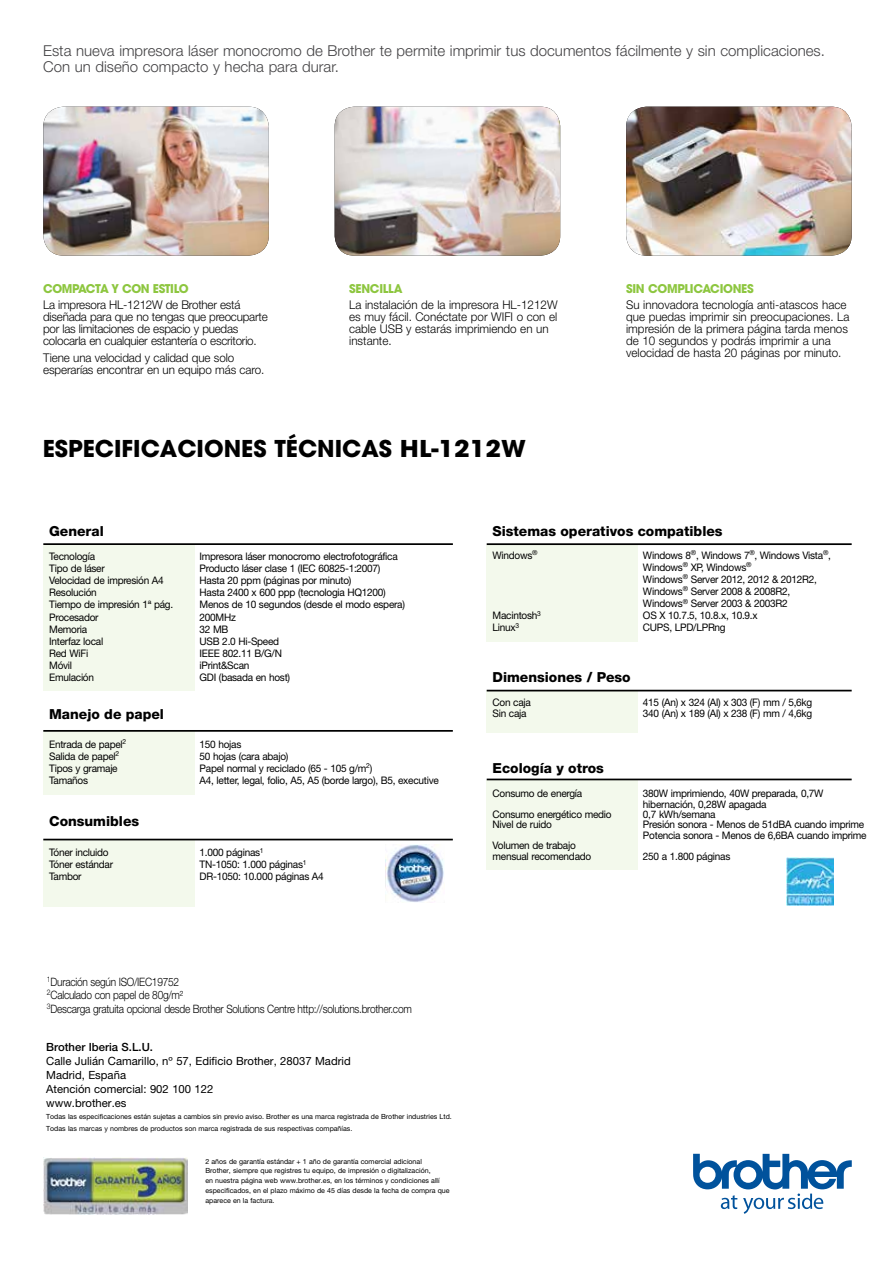
<style>
.page{position:relative;width:893px;height:1265px;background:#fff}
.page>*{position:absolute;margin:0;border:0;box-sizing:border-box;transform-origin:0 0}
.t1{font:700 23.1px "ITC Avant Garde Std";color:#000}
.t2{font:300 15px/16.5px "Helvetica Neue LT Pro";color:#414042}
.t3{font:800 13.8px "Helvetica Neue LT Pro";color:#000}
.t4{font:300 12px/12px "Helvetica Neue LT Pro";color:#000}
.t5{font:300 12px/12px "Helvetica Neue LT Pro";letter-spacing:-.02em;color:#000}
.t6{font:700 12px "ITC Avant Garde Std";letter-spacing:-.025em;color:#8dc63f}
.t7{font:300 11.55px/13.5px "Helvetica Neue LT Pro";letter-spacing:-.025em;color:#000;scale:.88 1}
.t8{font:11.25px/14.1px "Helvetica Neue LT Pro";color:#000}
.t9{font:500 11.25px "Helvetica Neue LT Pro";color:#000}
.t10{font:10.35px/12.1px "Helvetica Neue LT Pro";letter-spacing:-.025em;color:#000}
.t11{font:7.05px/9.9px "Helvetica Neue LT Pro";color:#000}
</style>
<div class="page">
<svg style="left:693px;top:1153px;width:158px;height:60px"></svg>
<div style="left:43px;top:545px;width:152px;height:145px;background:#f3f9ec"></div>
<div style="left:43px;top:731px;width:152px;height:63px;background:#f3f9ec"></div>
<div style="left:43px;top:840px;width:152px;height:67px;background:#f3f9ec"></div>
<hr style="left:43px;top:543px;width:410px;height:2px;background:#000">
<hr style="left:43px;top:729px;width:409px;height:2px;background:#000">
<hr style="left:43px;top:838px;width:409px;height:2px;background:#000">
<div style="left:486px;top:691px;width:152px;height:41px;background:#f3f9ec"></div>
<hr style="left:486px;top:689px;width:365px;height:2px;background:#000">
<div style="left:486px;top:780px;width:152px;height:89px;background:#f3f9ec"></div>
<hr style="left:486px;top:778px;width:365px;height:2px;background:#000">
<div style="left:486px;top:545px;width:152px;height:97px;background:#f3f9ec"></div>
<hr style="left:486px;top:543px;width:365px;height:2px;background:#000">
<img style="left:43px;top:107px;width:226px;height:148px">
<img style="left:334px;top:107px;width:226px;height:148px">
<img style="left:626px;top:107px;width:225px;height:148px">
<img style="left:786px;top:857px;width:47px;height:48px">
<img style="left:43px;top:1157px;width:144px;height:57px">
<img style="left:385px;top:844px;width:59px;height:58px">
<h2 class="t2" style="left:43px;top:42px;width:783px">Esta nueva impresora láser monocromo de Brother te permite imprimir tus documentos fácilmente y sin complicaciones.<br>Con un diseño compacto y hecha para durar.</h2>
<p class="t6" style="left:43px;top:280px;width:147px">COMPACTA Y CON ESTILO</p>
<p class="t5" style="left:43px;top:299px;width:226px">La impresora HL-1212W de Brother está diseñada para que no tengas que preocuparte por las limitaciones de espacio y puedas colocarla en cualquier estantería o escritorio.</p>
<p class="t4" style="left:43px;top:351px;width:223px">Tiene una velocidad y calidad que solo esperarías encontrar en un equipo más caro.</p>
<p class="t6" style="left:349px;top:280px;width:55px">SENCILLA</p>
<p class="t4" style="left:349px;top:299px;width:210px">La instalación de la impresora HL-1212W es muy fácil. Conéctate por WIFI o con el cable USB y estarás imprimiendo en un instante.</p>
<h1 class="t1" style="left:43px;top:433px;width:485px">ESPECIFICACIONES TÉCNICAS HL-1212W</h1>
<p class="t6" style="left:626px;top:280px;width:129px">SIN COMPLICACIONES</p>
<p class="t4" style="left:626px;top:299px;width:225px">Su innovadora tecnología anti-atascos hace que puedas imprimir sin preocupaciones. La impresión de la primera página tarda menos de 10 segundos y podrás imprimir a una velocidad de hasta 20 páginas por minuto.</p>
<h3 class="t3" style="left:49px;top:522px;width:56px">General</h3>
<p class="t10" style="left:49px;top:550px;width:47px">Tecnología</p>
<p class="t10" style="left:199px;top:550px;width:200px">Impresora láser monocromo electrofotográfica</p>
<p class="t10" style="left:49px;top:562px;width:57px">Tipo de láser</p>
<p class="t10" style="left:199px;top:562px;width:182px">Producto láser clase 1 (IEC 60825-1:2007)</p>
<p class="t10" style="left:49px;top:574px;width:116px">Velocidad de impresión A4</p>
<p class="t10" style="left:199px;top:574px;width:153px">Hasta 20 ppm (páginas por minuto)</p>
<p class="t10" style="left:49px;top:586px;width:49px">Resolución</p>
<p class="t10" style="left:199px;top:586px;width:188px">Hasta 2400 x 600 ppp (tecnologia HQ1200)</p>
<p class="t10" style="left:49px;top:598px;width:126px">Tiempo de impresión 1ª pág.</p>
<p class="t10" style="left:199px;top:598px;width:207px">Menos de 10 segundos (desde el modo espera)</p>
<p class="t10" style="left:49px;top:610px;width:51px">Procesador</p>
<p class="t10" style="left:199px;top:610px;width:38px">200MHz</p>
<p class="t10" style="left:49px;top:622px;width:39px">Memoria</p>
<p class="t10" style="left:199px;top:622px;width:30px">32 MB</p>
<p class="t10" style="left:49px;top:634px;width:56px">Interfaz local</p>
<p class="t10" style="left:199px;top:634px;width:81px">USB 2.0 Hi-Speed</p>
<p class="t10" style="left:49px;top:646px;width:41px">Red WiFi</p>
<p class="t10" style="left:199px;top:646px;width:84px">IEEE 802.11 B/G/N</p>
<p class="t10" style="left:49px;top:659px;width:24px">Móvil</p>
<p class="t10" style="left:199px;top:659px;width:51px">iPrint&amp;Scan</p>
<p class="t10" style="left:49px;top:671px;width:46px">Emulación</p>
<p class="t10" style="left:199px;top:671px;width:92px">GDI (basada en host)</p>
<h3 class="t3" style="left:49px;top:705px;width:116px">Manejo de papel</h3>
<p class="t10" style="left:49px;top:737px;width:79px">Entrada de papel<sup>2</sup></p>
<p class="t10" style="left:199px;top:737px;width:43px">150 hojas</p>
<p class="t10" style="left:49px;top:749px;width:72px">Salida de papel<sup>2</sup></p>
<p class="t10" style="left:199px;top:749px;width:90px">50 hojas (cara abajo)</p>
<p class="t10" style="left:49px;top:761px;width:70px">Tipos y gramaje</p>
<p class="t10" style="left:199px;top:761px;width:174px">Papel normal y reciclado (65 - 105 g/m<sup>2</sup>)</p>
<p class="t10" style="left:49px;top:773px;width:40px">Tamaños</p>
<p class="t10" style="left:199px;top:773px;width:241px">A4, letter, legal, folio, A5, A5 (borde largo), B5, executive</p>
<h3 class="t3" style="left:49px;top:812px;width:91px">Consumibles</h3>
<p class="t10" style="left:49px;top:846px;width:61px">Tóner incluido</p>
<p class="t10" style="left:199px;top:846px;width:66px">1.000 páginas<sup>1</sup></p>
<p class="t10" style="left:49px;top:858px;width:65px">Tóner estándar</p>
<p class="t10" style="left:199px;top:858px;width:108px">TN-1050: 1.000 páginas<sup>1</sup></p>
<p class="t10" style="left:49px;top:870px;width:34px">Tambor</p>
<p class="t10" style="left:199px;top:870px;width:126px">DR-1050: 10.000 páginas A4</p>
<p class="t7" style="left:47px;top:974px;width:416px"><sup>1</sup>Duración según ISO/IEC19752<br><sup>2</sup>Calculado con papel de 80g/m²<br><sup>3</sup>Descarga gratuita opcional desde Brother Solutions Centre http://solutions.brother.com</p>
<p class="t9" style="left:46px;top:1039px;width:108px">Brother Iberia S.L.U.</p>
<p class="t8" style="left:46px;top:1053px;width:306px">Calle Julián Camarillo, nº 57, Edificio Brother, 28037 Madrid<br>Madrid, España<br>Atención comercial: 902 100 122<br>www.brother.es</p>
<p class="t11" style="left:46px;top:1110px;width:407px;line-height:11.9px">Todas las especificaciones están sujetas a cambios sin previo aviso. Brother es una marca registrada de Brother industries Ltd.<br>Todas las marcas y nombres de productos son marca registrada de sus respectivas compañías.</p>
<p class="t11" style="left:205px;top:1155px;width:246px">2 años de garantía estándar + 1 año de garantía comercial adicional<br>Brother, siempre que registres tu equipo, de impresión o digitalización,<br>en nuestra página web www.brother.es, en los términos y condiciones allí especificados, en el plazo máximo de 45 días desde la fecha de compra que aparece en la factura.</p>
<h3 class="t3" style="left:492px;top:523px;width:231px">Sistemas operativos compatibles</h3>
<p class="t10" style="left:492px;top:548px;width:47px">Windows<sup>®</sup></p>
<p class="t10" style="left:642px;top:548px;width:189px">Windows 8<sup>®</sup>, Windows 7<sup>®</sup>, Windows Vista<sup>®</sup>,<br>Windows<sup>®</sup> XP, Windows<sup>®<br></sup>Windows<sup>®</sup> Server 2012, 2012 &amp; 2012R2,<br>Windows<sup>®</sup> Server 2008 &amp; 2008R2,<br>Windows<sup>®</sup> Server 2003 &amp; 2003R2</p>
<p class="t10" style="left:492px;top:609px;width:50px">Macintosh<sup>3</sup></p>
<p class="t10" style="left:642px;top:609px;width:116px">OS X 10.7.5, 10.8.x, 10.9.x</p>
<p class="t10" style="left:492px;top:621px;width:28px">Linux<sup>3</sup></p>
<p class="t10" style="left:642px;top:621px;width:84px">CUPS, LPD/LPRng</p>
<h3 class="t3" style="left:492px;top:668px;width:140px">Dimensiones / Peso</h3>
<p class="t10" style="left:492px;top:696px;width:40px">Con caja</p>
<p class="t10" style="left:642px;top:696px;width:171px">415 (An) x 324 (Al) x 303 (F) mm / 5,6kg</p>
<p class="t10" style="left:492px;top:706px;width:36px">Sin caja</p>
<p class="t10" style="left:642px;top:706px;width:171px">340 (An) x 189 (Al) x 238 (F) mm / 4,6kg</p>
<h3 class="t3" style="left:492px;top:759px;width:113px">Ecología y otros</h3>
<p class="t10" style="left:492px;top:787px;width:91px">Consumo de energía</p>
<p class="t10" style="left:642px;top:788px;width:182px;line-height:10.4px">380W imprimiendo, 40W preparada, 0,7W hibernación, 0,28W apagada</p>
<p class="t10" style="left:492px;top:807px;width:120px">Consumo energético medio</p>
<p class="t10" style="left:642px;top:807px;width:74px">0,7 kWh/semana</p>
<p class="t10" style="left:492px;top:818px;width:61px">Nivel de ruido</p>
<p class="t10" style="left:642px;top:819px;width:225px;line-height:10.4px">Presión sonora - Menos de 51dBA cuando imprime<br>Potencia sonora - Menos de 6,6BA cuando imprime</p>
<p class="t10" style="left:492px;top:839px;width:100px;line-height:10.4px">Volumen de trabajo mensual recomendado</p>
<p class="t10" style="left:642px;top:849px;width:89px">250 a 1.800 páginas</p>
</div>
